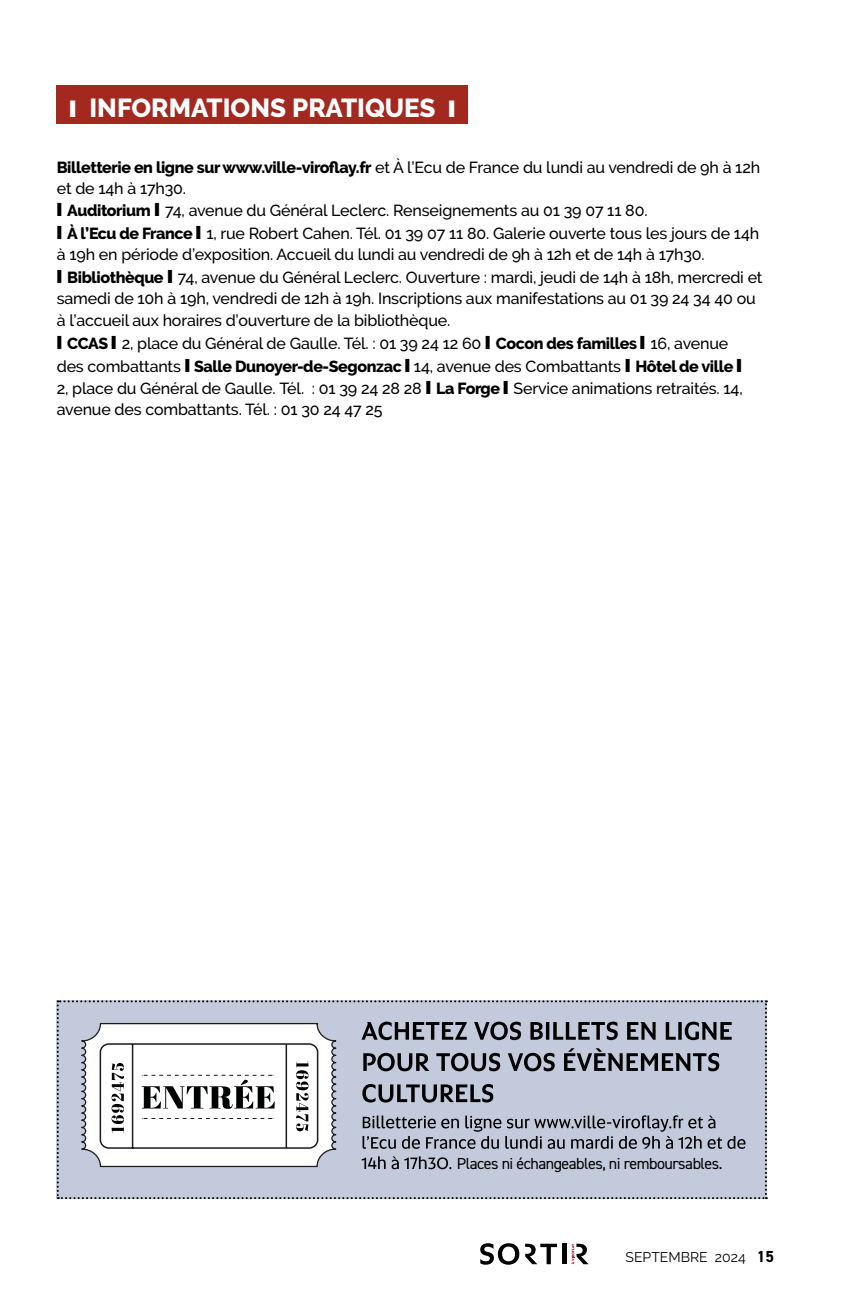
<style>
.page{position:relative;width:851px;height:1304px;background:#fff}
.page>*{position:absolute;margin:0;border:0;box-sizing:border-box;transform-origin:0 0}
.t1{font:800 26px "Raleway";color:#fff}
.t2{font:500 16px/22.6px "Raleway";letter-spacing:-.01em;color:#000}
.t3{font:16px "DIN2014";letter-spacing:-.03em;color:#000}
.t4{font:14px "Raleway";color:#000}
.s1{font-weight:800}
.s2{font-family:"DIN2014";font-weight:700;font-size:16px}
</style>
<div class="page">
<svg style="left:571px;top:1244px;width:17px;height:20px"></svg>
<svg style="left:480px;top:1243px;width:39px;height:22px"></svg>
<div style="left:562px;top:1244px;width:5px;height:20px;background:#000"></div>
<svg style="left:525px;top:1244px;width:32px;height:20px"></svg>
<div style="left:56px;top:85px;width:412px;height:39px;background:#a32820"></div>
<svg style="left:57px;top:1000px;width:709px;height:199px"></svg>
<h1 class="t1" style="left:69px;top:93px;width:387px">❙ INFORMATIONS PRATIQUES ❙</h1>
<p class="t2" style="left:57px;top:156px;width:704px;line-height:21px"><span class="s1">Billetterie en ligne sur www.ville-viroflay.fr</span> et À l’Ecu de France du lundi au vendredi de 9h à 12h et de 14h à 17h30.</p>
<p class="t2" style="left:57px;top:199px;width:703px">❙ <span class="s1">Auditorium</span> ❙ 74, avenue du Général Leclerc. Renseignements au 01 39 07 11 80.<br>❙ <span class="s1">À l’Ecu de France</span> ❙ 1, rue Robert Cahen. Tél. 01 39 07 11 80. Galerie ouverte tous les jours de 14h</p>
<p class="t2" style="left:57px;top:243px;width:707px">à 19h en période d’exposition. Accueil du lundi au vendredi de 9h à 12h et de 14h à 17h30.<br>❙ <span class="s1">Bibliothèque</span> ❙ 74, avenue du Général Leclerc. Ouverture : mardi, jeudi de 14h à 18h, mercredi et</p>
<p class="t2" style="left:57px;top:287px;width:700px">samedi de 10h à 19h, vendredi de 12h à 19h. Inscriptions aux manifestations au 01 39 24 34 40 ou à l’accueil aux horaires d’ouverture de la bibliothèque.<br>❙ <span class="s1">CCAS</span> ❙ 2, place du Général de Gaulle. Tél. : 01 39 24 12 60 ❙ <span class="s1">Cocon des familles</span> ❙ 16, avenue des combattants ❙ <span class="s1">Salle Dunoyer-de-Segonzac</span> ❙ 14, avenue des Combattants ❙ <span class="s1">Hôtel de ville</span> ❙ 2, place du Général de Gaulle. Tél. : 01 39 24 28 28 ❙ <span class="s1">La Forge</span> ❙ Service animations retraités. 14,</p>
<p class="t2" style="left:57px;top:398px;width:327px">avenue des combattants. Tél. : 01 30 24 47 25</p>
<p class="t3" style="left:457px;top:1153px;width:267px">Places ni échangeables, ni remboursables.</p>
<p class="t4" style="left:625px;top:1249px;width:150px">SEPTEMBRE 2024 <span class="s2">15</span></p>
</div>
